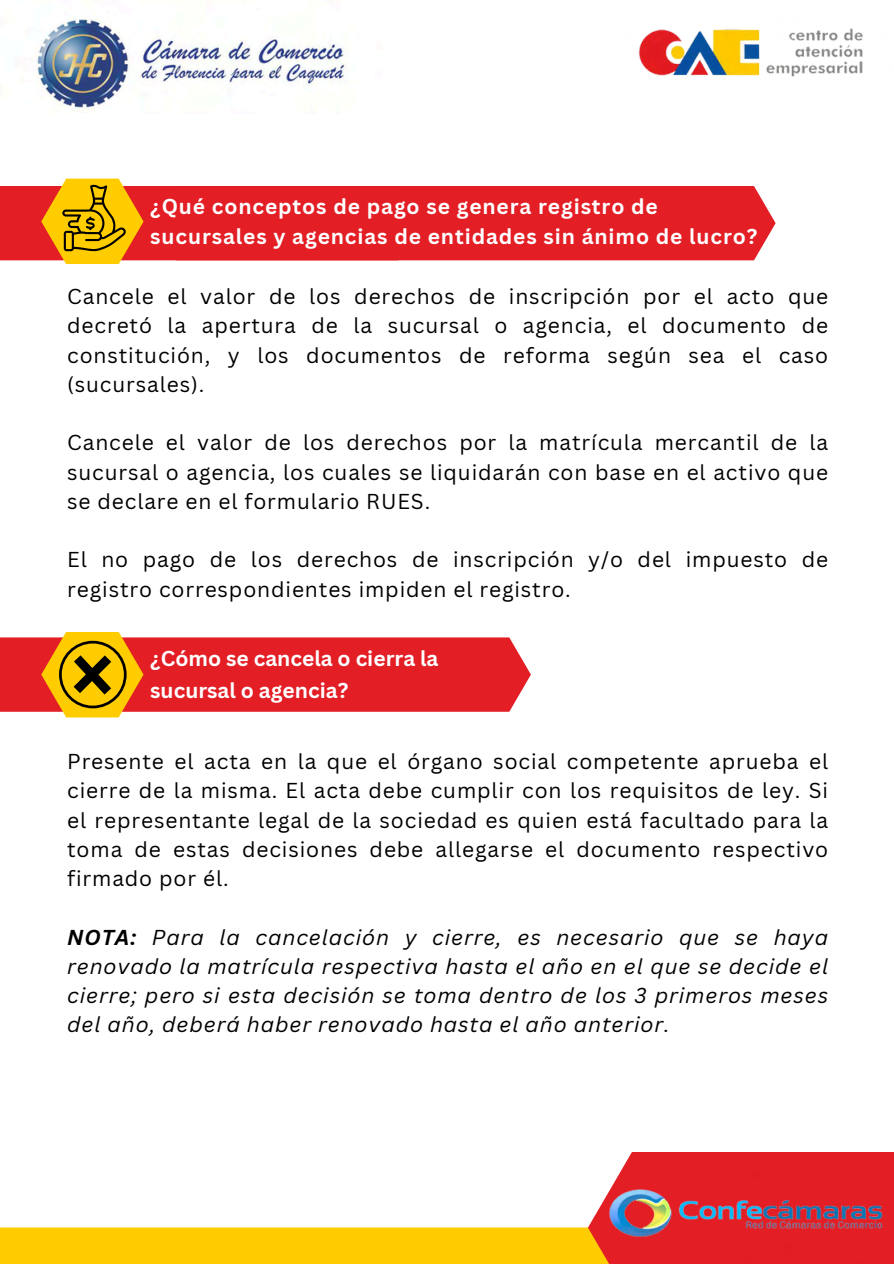
<style>
.page{position:relative;width:894px;height:1264px;background:#fff}
.page>*{position:absolute;margin:0;border:0;box-sizing:border-box;transform-origin:0 0}
.t1{font:21px/29.2px "Canva Sans";letter-spacing:.04em;color:#000;text-align:justify}
.t2{font:italic 21px/29.2px "Canva Sans";letter-spacing:.04em;color:#000;text-align:justify}
.t3{font:700 21px/30.3px "Canva Sans";letter-spacing:.045em;color:#fff}
.t4{font:700 21px/32.7px "Canva Sans";color:#fff}
.s1{font-weight:700}
</style>
<div class="page">
<div style="left:419px;top:186px;width:356px;height:74px;background:#e31e25"></div>
<div style="left:0;top:1227px;width:634px;height:36px;background:#fc0"></div>
<img style="left:37px;top:18px;width:310px;height:92px">
<img style="left:638px;top:28px;width:225px;height:49px">
<img style="left:591px;top:1152px;width:302px;height:111px">
<svg style="left:0;top:179px;width:419px;height:85px;background:#e45135"></svg>
<svg style="left:0;top:632px;width:530px;height:85px;background:#e34e3b"></svg>
<h1 class="t3" style="left:150px;top:191px;width:608px">¿Qué conceptos de pago se genera registro de sucursales y agencias de entidades sin ánimo de lucro?</h1>
<p class="t1" style="left:67px;top:281px;width:762px">Cancele el valor de los derechos de inscripción por el acto que decretó la apertura de la sucursal o agencia, el documento de constitución, y los documentos de reforma según sea el caso (sucursales).</p>
<p class="t1" style="left:67px;top:427px;width:762px">Cancele el valor de los derechos por la matrícula mercantil de la sucursal o agencia, los cuales se liquidarán con base en el activo que se declare en el formulario RUES.</p>
<p class="t1" style="left:67px;top:544px;width:762px">El no pago de los derechos de inscripción y/o del impuesto de registro correspondientes impiden el registro.</p>
<p class="t4" style="left:150px;top:641px;width:290px">¿Cómo se cancela o cierra la sucursal o agencia?</p>
<p class="t1" style="left:67px;top:746px;width:762px">Presente el acta en la que el órgano social competente aprueba el cierre de la misma. El acta debe cumplir con los requisitos de ley. Si el representante legal de la sociedad es quien está facultado para la toma de estas decisiones debe allegarse el documento respectivo firmado por él.</p>
<h1 class="t2" style="left:67px;top:921px;width:762px"><span class="s1">NOTA:</span> Para la cancelación y cierre, es necesario que se haya renovado la matrícula respectiva hasta el año en el que se decide el cierre; pero si esta decisión se toma dentro de los 3 primeros meses del año, deberá haber renovado hasta el año anterior.</h1>
</div>
